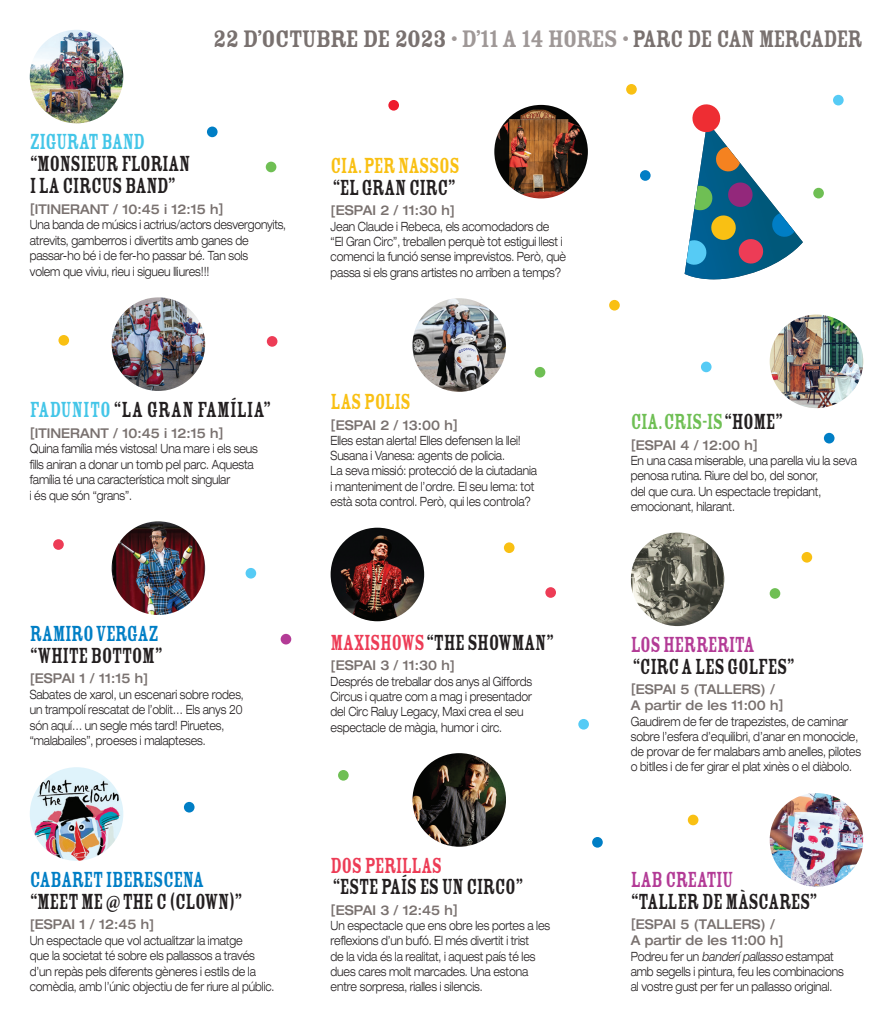
<style>
.page{position:relative;width:893px;height:1021px;background:#fff}
.page>*{position:absolute;margin:0;border:0;box-sizing:border-box;transform-origin:0 0}
.t1{font:26.25px "Rosewood Std Fill";letter-spacing:-.05em;color:#79716f}
.t2{font:24px/21.8px "Rosewood Std Fill";letter-spacing:-.03em;color:#231f20;scale:.8 1}
.t3{font:24px "Rosewood Std Fill";letter-spacing:-.03em;color:#007ec5;scale:.8 1}
.t4{font:24px "Rosewood Std Fill";color:#231f20;scale:.8 1}
.t5{font:24px "Rosewood Std Fill";letter-spacing:-.03em;color:#b33b96;scale:.8 1}
.t6{font:24px "Rosewood Std Fill";letter-spacing:-.03em;color:#f9c013;scale:.8 1}
.t7{font:24px "Rosewood Std Fill";letter-spacing:-.03em;color:#6fbf54;scale:.8 1}
.t8{font:24px "Rosewood Std Fill";letter-spacing:-.03em;color:#44c6e8;scale:.8 1}
.t9{font:24px "Rosewood Std Fill";letter-spacing:-.035em;color:#ed3c56;scale:.8 1}
.t10{font:500 expanded 13.5px/16.2px "Helvetica Neue";color:#79716f;scale:.9 1}
.t11{font:300 expanded 12.75px/15.3px "Helvetica Neue";letter-spacing:-.01em;color:#231f20;scale:.8 1}
.s1{color:#9f9897}
.s2{color:#44c6e8}
.s3{color:#ed3c56}
.s4{color:#231f20}
.s5{font-style:italic}
</style>
<div class="page">
<img style="left:30px;top:30px;width:93px;height:93px;border-radius:47px">
<img style="left:112px;top:297px;width:93px;height:94px;border-radius:47px">
<img style="left:112px;top:521px;width:93px;height:94px;border-radius:47px">
<img style="left:30px;top:767px;width:93px;height:93px;border-radius:47px">
<img style="left:494px;top:105px;width:94px;height:93px;border-radius:47px">
<img style="left:412px;top:298px;width:94px;height:94px;border-radius:47px">
<img style="left:331px;top:527px;width:93px;height:94px;border-radius:47px">
<img style="left:412px;top:753px;width:94px;height:93px;border-radius:47px">
<img style="left:770px;top:314px;width:93px;height:94px;border-radius:47px">
<img style="left:631px;top:532px;width:93px;height:94px;border-radius:47px">
<img style="left:770px;top:793px;width:93px;height:93px;border-radius:47px">
<div style="left:545px;top:587px;width:11px;height:11px;background:#ed3c56;border-radius:50%"></div>
<div style="left:267px;top:336px;width:10px;height:11px;background:#ed3c56;border-radius:50%"></div>
<div style="left:833px;top:95px;width:11px;height:10px;background:#56cbf5;border-radius:50%"></div>
<div style="left:207px;top:126px;width:11px;height:11px;background:#007ec5;border-radius:50%"></div>
<div style="left:388px;top:100px;width:11px;height:11px;background:#ee1b2d;border-radius:50%"></div>
<div style="left:609px;top:300px;width:11px;height:10px;background:#f9c013;border-radius:50%"></div>
<div style="left:688px;top:814px;width:10px;height:11px;background:#f9c013;border-radius:50%"></div>
<div style="left:770px;top:588px;width:10px;height:10px;background:#6fbf54;border-radius:50%"></div>
<div style="left:338px;top:770px;width:11px;height:10px;background:#6fbf54;border-radius:50%"></div>
<div style="left:246px;top:568px;width:10px;height:10px;background:#56cbf5;border-radius:50%"></div>
<div style="left:824px;top:433px;width:10px;height:10px;background:#007ec5;border-radius:50%"></div>
<div style="left:184px;top:801px;width:11px;height:11px;background:#007ec5;border-radius:50%"></div>
<div style="left:578px;top:719px;width:11px;height:10px;background:#56cbf5;border-radius:50%"></div>
<div style="left:640px;top:170px;width:11px;height:11px;background:#007ec5;border-radius:50%"></div>
<div style="left:801px;top:552px;width:11px;height:10px;background:#f9c013;border-radius:50%"></div>
<div style="left:58px;top:335px;width:11px;height:10px;background:#f9c013;border-radius:50%"></div>
<div style="left:266px;top:162px;width:10px;height:10px;background:#6fbf54;border-radius:50%"></div>
<div style="left:53px;top:539px;width:11px;height:11px;background:#ed3c56;border-radius:50%"></div>
<div style="left:592px;top:837px;width:11px;height:10px;background:#007ec5;border-radius:50%"></div>
<div style="left:504px;top:542px;width:10px;height:11px;background:#f9c013;border-radius:50%"></div>
<div style="left:281px;top:634px;width:10px;height:10px;background:#b33b96;border-radius:50%"></div>
<div style="left:813px;top:188px;width:11px;height:10px;background:#6fbf54;border-radius:50%"></div>
<div style="left:701px;top:361px;width:10px;height:11px;background:#56cbf5;border-radius:50%"></div>
<div style="left:626px;top:84px;width:11px;height:11px;background:#f9c013;border-radius:50%"></div>
<svg style="left:685px;top:104px;width:118px;height:176px"></svg>
<div style="left:535px;top:367px;width:10px;height:10px;background:#6fbf54;border-radius:50%"></div>
<h1 class="t1" style="left:213px;top:24px;width:652px">22 D’OCTUBRE DE 2023 <span class="s1">• D’11 A 14 HORES •</span> PARC DE CAN MERCADER</h1>
<h2 class="t8" style="left:30px;top:129px;width:146px">ZIGURAT BAND</h2>
<h2 class="t2" style="left:30px;top:153px;width:202px">“MONSIEUR FLORIAN<br>I LA CIRCUS BAND”</h2>
<p class="t10" style="left:30px;top:200px;width:217px">[ITINERANT / 10:45 i 12:15 h]</p>
<p class="t11" style="left:30px;top:217px;width:322px">Una banda de músics i actrius/actors desvergonyits, atrevits, gamberros i divertits amb ganes de passar-ho bé i de fer-ho passar bé. Tan sols<br>volem que viviu, rieu i sigueu lliures!!!</p>
<h2 class="t6" style="left:331px;top:153px;width:163px">CIA.PER NASSOS</h2>
<h2 class="t2" style="left:332px;top:177px;width:155px">“EL GRAN CIRC”</h2>
<p class="t10" style="left:331px;top:202px;width:140px">[ESPAI 2 / 11:30 h]</p>
<p class="t11" style="left:331px;top:218px;width:296px">Jean Claude i Rebeca, els acomodadors de<br>“El Gran Circ”, treballen perquè tot estigui llest i comenci la funció sense imprevistos. Però, què passa si els grans artistes no arriben a temps?</p>
<h2 class="t4" style="left:30px;top:396px;width:303px"><span class="s2">FADUNITO</span> “LA GRAN FAMÍLIA”</h2>
<p class="t10" style="left:30px;top:424px;width:217px">[ITINERANT / 10:45 i 12:15 h]</p>
<p class="t11" style="left:30px;top:441px;width:287px">Quina família més vistosa! Una mare i els seus fills aniran a donar un tomb pel parc. Aquesta família té una característica molt singular<br>i és que són “grans”.</p>
<h2 class="t6" style="left:331px;top:388px;width:102px">LAS POLIS</h2>
<p class="t10" style="left:331px;top:416px;width:143px">[ESPAI 2 / 13:00 h]</p>
<p class="t11" style="left:331px;top:432px;width:260px">Elles estan alerta! Elles defensen la llei!<br>Susana i Vanesa: agents de policia.<br>La seva missió: protecció de la ciutadania i manteniment de l’ordre. El seu lema: tot està sota control. Però, qui les controla?</p>
<h2 class="t3" style="left:30px;top:620px;width:163px">RAMIRO VERGAZ</h2>
<h2 class="t2" style="left:30px;top:644px;width:167px">“WHITE BOTTOM”</h2>
<p class="t10" style="left:30px;top:670px;width:133px">[ESPAI 1 / 11:15 h]</p>
<p class="t11" style="left:30px;top:686px;width:269px">Sabates de xarol, un escenari sobre rodes, un trampolí rescatat de l’oblit… Els anys 20 són aquí… un segle més tard! Piruetes, “malabailes”, proeses i malapteses.</p>
<h2 class="t3" style="left:30px;top:866px;width:220px">CABARET IBERESCENA</h2>
<h2 class="t2" style="left:30px;top:890px;width:267px">“MEET ME @ THE C (CLOWN)”</h2>
<p class="t10" style="left:30px;top:916px;width:140px">[ESPAI 1 / 12:45 h]</p>
<p class="t11" style="left:30px;top:932px;width:307px">Un espectacle que vol actualitzar la imatge<br>que la societat té sobre els pallassos a través d’un repàs pels diferents gèneres i estils de la comèdia, amb l’únic objectiu de fer riure al públic.</p>
<h2 class="t2" style="left:331px;top:631px;width:280px"><span class="s3">MAXISHOWS</span> “THE SHOWMAN”</h2>
<p class="t10" style="left:331px;top:657px;width:140px">[ESPAI 3 / 11:30 h]</p>
<p class="t11" style="left:331px;top:673px;width:254px">Després de treballar dos anys al Giffords Circus i quatre com a mag i presentador del Circ Raluy Legacy, Maxi crea el seu espectacle de màgia, humor i circ.</p>
<h2 class="t9" style="left:331px;top:852px;width:141px">DOS PERILLAS</h2>
<h2 class="t2" style="left:332px;top:876px;width:240px">“ESTE PAÍS ES UN CIRCO”</h2>
<p class="t10" style="left:331px;top:901px;width:143px">[ESPAI 3 / 12:45 h]</p>
<p class="t11" style="left:331px;top:917px;width:276px">Un espectacle que ens obre les portes a les reflexions d’un bufó. El més divertit i trist<br>de la vida és la realitat, i aquest país té les dues cares molt marcades. Una estona entre sorpresa, rialles i silencis.</p>
<h2 class="t7" style="left:631px;top:408px;width:191px">CIA.CRIS-IS <span class="s4">“HOME”</span></h2>
<p class="t10" style="left:631px;top:436px;width:143px">[ESPAI 4 / 12:00 h]</p>
<p class="t11" style="left:631px;top:452px;width:284px">En una casa miserable, una parella viu la seva penosa rutina. Riure del bo, del sonor,<br>del que cura. Un espectacle trepidant, emocionant, hilarant.</p>
<h2 class="t5" style="left:631px;top:631px;width:157px">LOS HERRERITA</h2>
<h2 class="t2" style="left:632px;top:655px;width:204px">“CIRC A LES GOLFES”</h2>
<p class="t10" style="left:631px;top:680px;width:171px">[ESPAI 5 (TALLERS) /<br>A partir de les 11:00 h]</p>
<p class="t11" style="left:631px;top:713px;width:289px">Gaudirem de fer de trapezistes, de caminar sobre l’esfera d’equilibri, d’anar en monocicle, de provar de fer malabars amb anelles, pilotes o bitlles i de fer girar el plat xinès o el diàbolo.</p>
<h2 class="t5" style="left:631px;top:866px;width:130px">LAB CREATIU</h2>
<h2 class="t2" style="left:631px;top:890px;width:235px">“TALLER DE MÀSCARES”</h2>
<p class="t10" style="left:631px;top:915px;width:171px">[ESPAI 5 (TALLERS) /<br>A partir de les 11:00 h]</p>
<p class="t11" style="left:631px;top:948px;width:268px">Podreu fer un <span class="s5">banderí pallasso</span> estampat amb segells i pintura, feu les combinacions al vostre gust per fer un pallasso original.</p>
</div>
